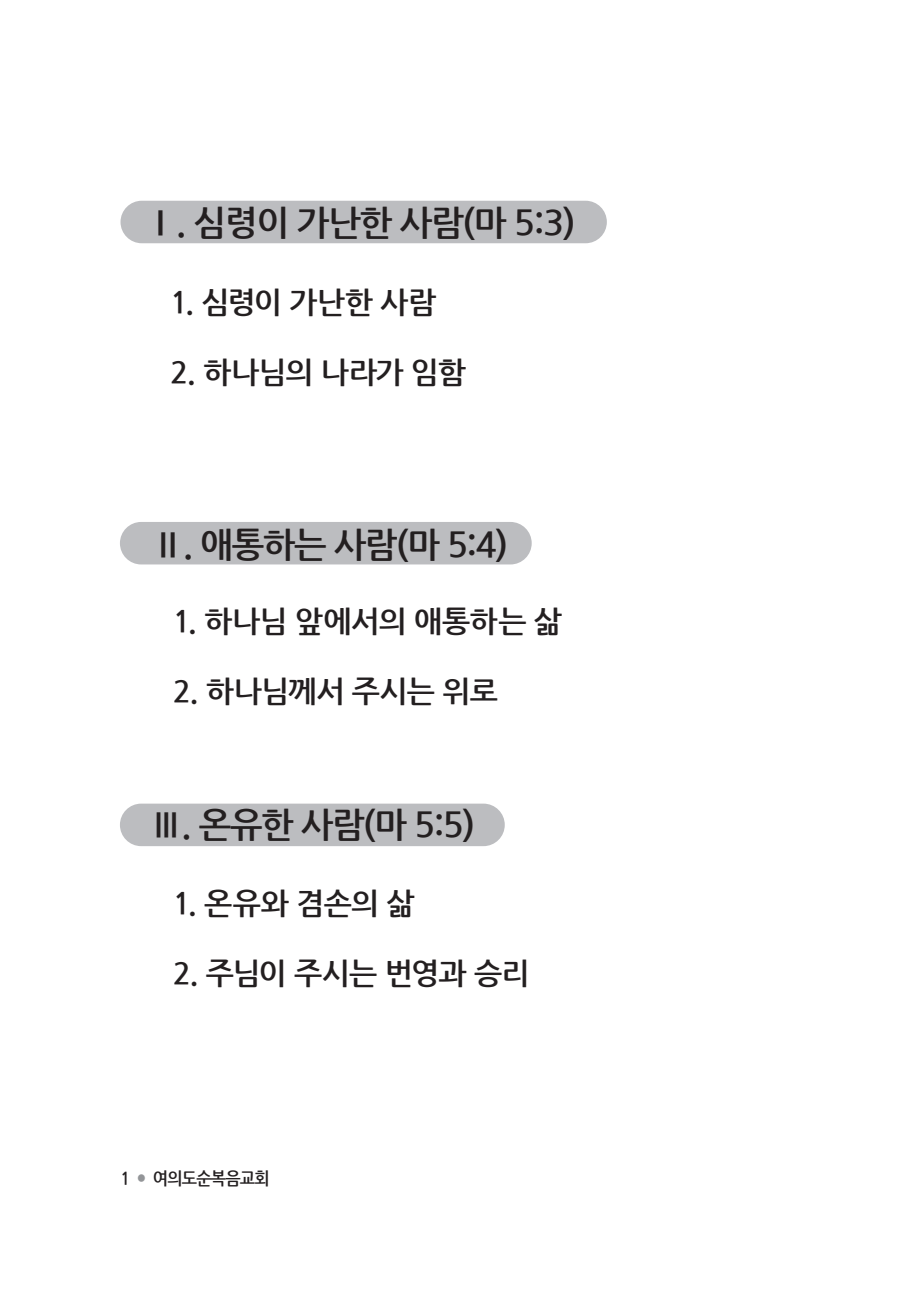
<style>
.page{position:relative;width:911px;height:1290px;background:#fff}
.page>*{position:absolute;margin:0;border:0;box-sizing:border-box;transform-origin:0 0}
.t1{font:700 35px "Nanum Gothic";letter-spacing:-.04em;color:#231f20}
.t2{font:700 30px "Nanum Gothic";letter-spacing:-.025em;color:#231f20}
.t3{font:700 17.5px "Nanum Gothic";letter-spacing:-.05em;color:#231f20;scale:.93 1}
.s1{font-weight:400;font-size:10px;color:#939598}
</style>
<div class="page">
<div style="left:120px;top:201px;width:487px;height:42px;background:#bcbdc0;border-radius:21px"></div>
<div style="left:120px;top:522px;width:411px;height:42px;background:#bcbdc0;border-radius:21px"></div>
<div style="left:120px;top:803px;width:385px;height:43px;background:#bcbdc0;border-radius:21px"></div>
<p class="t1" style="left:144px;top:206px;width:433px">Ⅰ. 심령이 가난한 사람(마 5:3)</p>
<p class="t2" style="left:170px;top:287px;width:268px">1. 심령이 가난한 사람</p>
<p class="t2" style="left:170px;top:357px;width:297px">2. 하나님의 나라가 임함</p>
<p class="t1" style="left:152px;top:528px;width:358px">Ⅱ. 애통하는 사람(마 5:4)</p>
<p class="t2" style="left:173px;top:607px;width:391px">1. 하나님 앞에서의 애통하는 삶</p>
<p class="t2" style="left:173px;top:677px;width:327px">2. 하나님께서 주시는 위로</p>
<p class="t1" style="left:150px;top:808px;width:326px">Ⅲ. 온유한 사람(마 5:5)</p>
<p class="t2" style="left:173px;top:889px;width:243px">1. 온유와 겸손의 삶</p>
<p class="t2" style="left:173px;top:959px;width:358px">2. 주님이 주시는 번영과 승리</p>
<p class="t3" style="left:120px;top:1169px;width:162px">1 <span class="s1">●</span> 여의도순복음교회</p>
</div>
